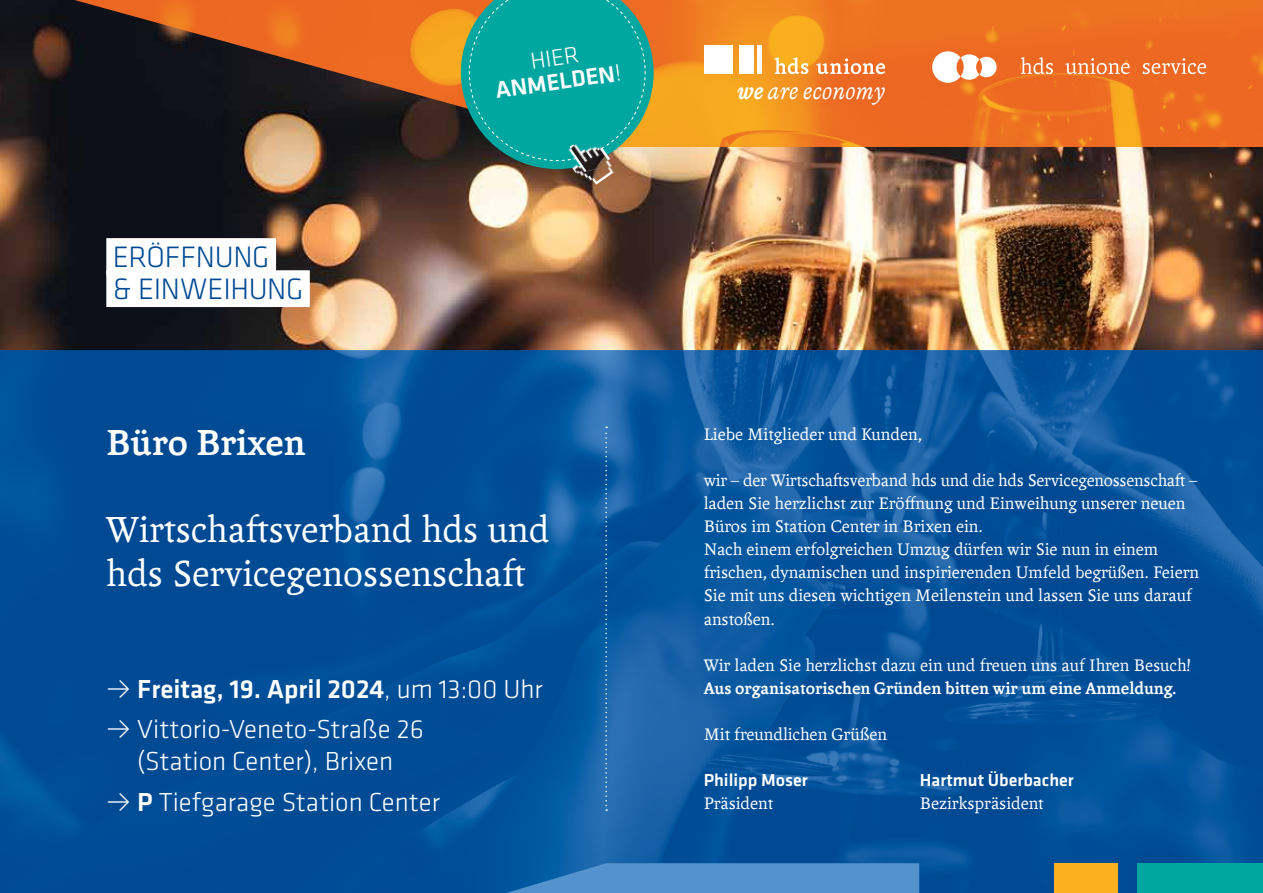
<style>
.page{position:relative;width:1263px;height:893px;background:#fff}
.page>*{position:absolute;margin:0;border:0;box-sizing:border-box;transform-origin:0 0}
.t1{font:39px/43.5px "Andralis ND Os F";color:#fff}
.t2{font:700 39px "Andralis ND Os F";color:#fff}
.t3{font:300 30.6px/32.1px "Klavika";letter-spacing:-.01em;color:#004993}
.t4{font:300 27px/32px "Klavika";color:#fff;text-align:center}
.t5{font:500 27px "Klavika";color:#fff}
.t6{font:italic 25.35px "Andralis ND Os F";color:#fff}
.t7{font:500 24px/24px "Klavika";color:#fff;text-align:center}
.t8{font:18px/23px "Andralis ND Os F";color:#fff}
.t9{font:700 18px "Andralis ND Os F";color:#fff}
.t10{font:500 18px "Klavika";color:#fff}
.s1{font-weight:300}
.s2{font-weight:500}
.s3{font-weight:700}
</style>
<div class="page">
<img style="left:0;top:350px;width:605px;height:543px">
<svg style="left:605px;top:350px;width:658px;height:543px;background:#07549c"></svg>
<img style="left:0;top:0;width:1263px;height:350px">
<div style="left:106px;top:238px;width:170px;height:37px;background:#fff"></div>
<div style="left:106px;top:270px;width:204px;height:37px;background:#fff"></div>
<svg style="left:605px;top:427px;width:2px;height:384px"></svg>
<div style="left:1137px;top:863px;width:126px;height:30px;background:#00a6a0"></div>
<svg style="left:506px;top:863px;width:413px;height:30px;background:#498ac8"></svg>
<div style="left:1054px;top:863px;width:64px;height:30px;background:#f9b11d"></div>
<div style="left:704px;top:45px;width:29px;height:29px;background:#fff"></div>
<hr style="left:757px;top:45px;width:4px;height:29px;background:#fff">
<div style="left:739px;top:45px;width:14px;height:29px;background:#fff"></div>
<svg style="left:774px;top:57px;width:111px;height:17px"></svg>
<svg style="left:932px;top:51px;width:65px;height:32px"></svg>
<svg style="left:1021px;top:57px;width:185px;height:17px;background:#f08851"></svg>
<svg style="left:461px;top:0;width:193px;height:172px;background:#1f9d8e"></svg>
<img style="left:561px;top:132px;width:57px;height:58px">
<h2 class="t3" style="left:113px;top:240px;width:192px">ERÖFFNUNG<br>&amp; EINWEIHUNG</h2>
<h1 class="t2" style="left:106px;top:422px;width:201px">Büro Brixen</h1>
<h3 class="t7" style="left:490px;top:54px;width:128px;rotate:-8deg"><span class="s1">HIER<br></span>ANMELDEN<span class="s1">!</span></h3>
<h1 class="t1" style="left:106px;top:509px;width:444px">Wirtschaftsverband hds und hds Servicegenossenschaft</h1>
<h3 class="t5" style="left:106px;top:671px;width:438px"><span class="s1">•</span> Freitag, 19. April 2024<span class="s1">, um 13:00 Uhr</span></h3>
<h3 class="t4" style="left:106px;top:713px;width:319px">• Vittorio-Veneto-Straße 26 (Station Center), Brixen</h3>
<h3 class="t4" style="left:106px;top:786px;width:335px">• <span class="s2">P</span> Tiefgarage Station Center</h3>
<h3 class="t6" style="left:737px;top:78px;width:150px"><span class="s3">we</span> are economy</h3>
<p class="t8" style="left:704px;top:423px;width:219px">Liebe Mitglieder und Kunden,</p>
<p class="t8" style="left:704px;top:469px;width:497px">wir – der Wirtschaftsverband hds und die hds Servicegenossenschaft – laden Sie herzlichst zur Eröffnung und Einweihung unserer neuen Büros im Station Center in Brixen ein.<br>Nach einem erfolgreichen Umzug dürfen wir Sie nun in einem frischen, dynamischen und inspirierenden Umfeld begrüßen. Feiern Sie mit uns diesen wichtigen Meilenstein und lassen Sie uns darauf anstoßen.</p>
<p class="t8" style="left:704px;top:653px;width:489px">Wir laden Sie herzlichst dazu ein und freuen uns auf Ihren Besuch!</p>
<p class="t9" style="left:704px;top:678px;width:474px">Aus organisatorischen Gründen bitten wir um eine Anmeldung.</p>
<p class="t8" style="left:704px;top:723px;width:185px">Mit freundlichen Grüßen</p>
<p class="t10" style="left:704px;top:767px;width:106px">Philipp Moser</p>
<p class="t10" style="left:920px;top:767px;width:155px">Hartmut Überbacher</p>
<p class="t8" style="left:704px;top:792px;width:71px">Präsident</p>
<p class="t8" style="left:920px;top:792px;width:125px">Bezirkspräsident</p>
</div>
